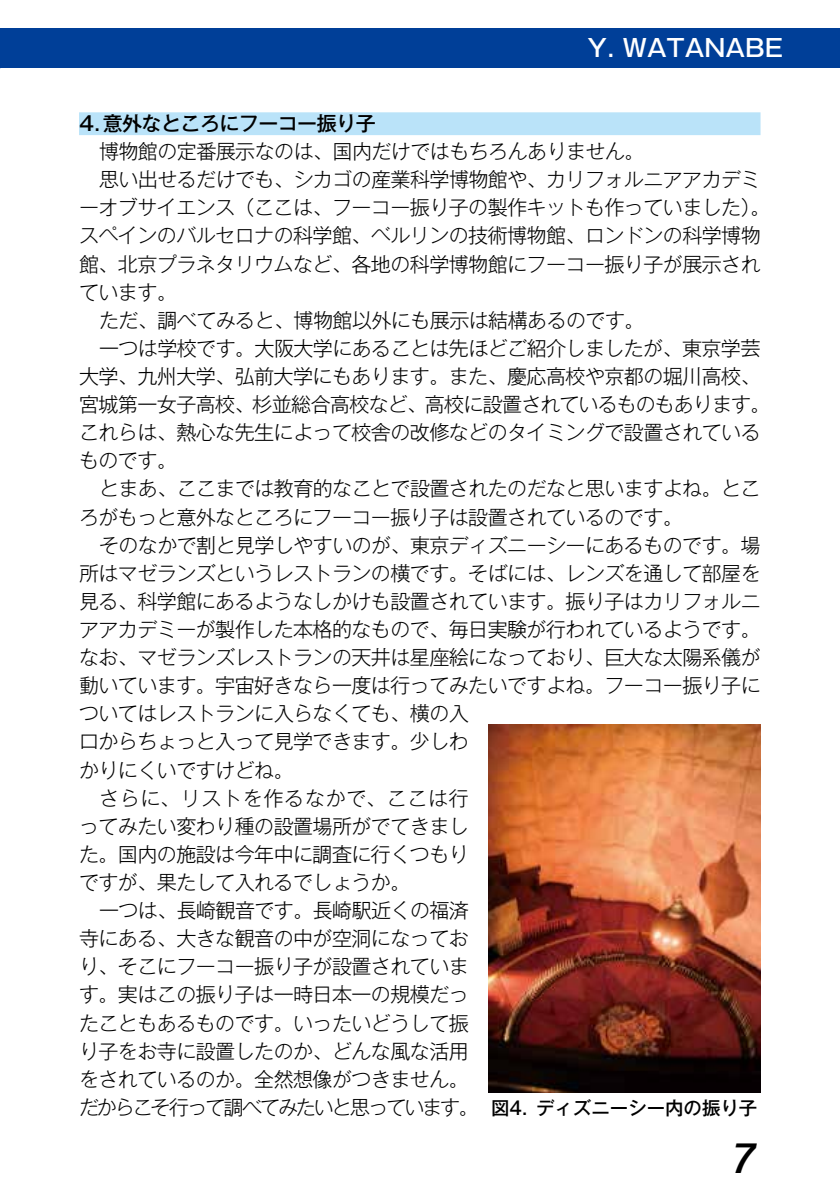
<style>
.page{position:relative;width:840px;height:1191px;background:#fff}
.page>*{position:absolute;margin:0;border:0;box-sizing:border-box;transform-origin:0 0}
.t1{font:italic 500 42px "Helvetica Neue";color:#000}
.t2{font:500 24px "Gothic MB101 Pro";color:#fff}
.t3{font:300 20px "Gothic MB101 Pro";letter-spacing:-.03em;color:#000}
.t4{font:300 20px "Gothic MB101 Pro";letter-spacing:-.105em;color:#000}
.t5{font:300 20px "Gothic MB101 Pro";letter-spacing:.035em;color:#000}
.t6{font:500 20px "Gothic MB101 Pro";letter-spacing:-.03em;color:#000}
.t7{font:500 18.4px "Gothic MB101 Pro";color:#000}
</style>
<div class="page">
<div style="left:79px;top:112px;width:681px;height:23px;background:#bae3f9"></div>
<div style="left:0;top:28px;width:839px;height:40px;background:#003f98"></div>
<img style="left:488px;top:725px;width:272px;height:367px">
<p class="t2" style="left:587px;top:28px;width:197px">Y. WATANABE</p>
<p class="t6" style="left:79px;top:107px;width:298px">4.意外なところにフーコー振り子</p>
<p class="t3" style="left:99px;top:135px;width:547px">博物館の定番展示なのは、国内だけではもちろんありません。</p>
<p class="t3" style="left:99px;top:163px;width:662px">思い出せるだけでも、シカゴの産業科学博物館や、カリフォルニアアカデミ</p>
<p class="t3" style="left:79px;top:191px;width:692px">ーオブサイエンス（ここは、フーコー振り子の製作キットも作っていました）。</p>
<p class="t3" style="left:79px;top:219px;width:682px">スペインのバルセロナの科学館、ベルリンの技術博物館、ロンドンの科学博物</p>
<p class="t3" style="left:79px;top:247px;width:682px">館、北京プラネタリウムなど、各地の科学博物館にフーコー振り子が展示され</p>
<p class="t3" style="left:79px;top:275px;width:99px">ています。</p>
<p class="t3" style="left:99px;top:303px;width:546px">ただ、調べてみると、博物館以外にも展示は結構あるのです。</p>
<p class="t3" style="left:99px;top:332px;width:662px">一つは学校です。大阪大学にあることは先ほどご紹介しましたが、東京学芸</p>
<p class="t3" style="left:79px;top:360px;width:683px">大学、九州大学、弘前大学にもあります。また、慶応高校や京都の堀川高校、</p>
<p class="t3" style="left:79px;top:388px;width:692px">宮城第一女子高校、杉並総合高校など、高校に設置されているものもあります。</p>
<p class="t3" style="left:79px;top:416px;width:682px">これらは、熱心な先生によって校舎の改修などのタイミングで設置されている</p>
<p class="t3" style="left:79px;top:444px;width:99px">ものです。</p>
<p class="t3" style="left:99px;top:472px;width:662px">とまあ、ここまでは教育的なことで設置されたのだなと思いますよね。とこ</p>
<p class="t3" style="left:79px;top:500px;width:605px">ろがもっと意外なところにフーコー振り子は設置されているのです。</p>
<p class="t3" style="left:99px;top:528px;width:662px">そのなかで割と見学しやすいのが、東京ディズニーシーにあるものです。場</p>
<p class="t3" style="left:79px;top:556px;width:682px">所はマゼランズというレストランの横です。そばには、レンズを通して部屋を</p>
<p class="t3" style="left:79px;top:584px;width:682px">見る、科学館にあるようなしかけも設置されています。振り子はカリフォルニ</p>
<p class="t3" style="left:79px;top:613px;width:683px">アアカデミーが製作した本格的なもので、毎日実験が行われているようです。</p>
<p class="t3" style="left:79px;top:641px;width:682px">なお、マゼランズレストランの天井は星座絵になっており、巨大な太陽系儀が</p>
<p class="t3" style="left:79px;top:669px;width:682px">動いています。宇宙好きなら一度は行ってみたいですよね。フーコー振り子に</p>
<p class="t3" style="left:79px;top:697px;width:391px">ついてはレストランに入らなくても、横の入</p>
<p class="t3" style="left:79px;top:725px;width:391px">口からちょっと入って見学できます。少しわ</p>
<p class="t3" style="left:79px;top:753px;width:216px">かりにくいですけどね。</p>
<p class="t5" style="left:99px;top:781px;width:371px">さらに、リストを作るなかで、ここは行</p>
<p class="t3" style="left:79px;top:809px;width:391px">ってみたい変わり種の設置場所がでてきまし</p>
<p class="t3" style="left:79px;top:837px;width:391px">た。国内の施設は今年中に調査に行くつもり</p>
<p class="t3" style="left:79px;top:865px;width:333px">ですが、果たして入れるでしょうか。</p>
<p class="t3" style="left:99px;top:894px;width:371px">一つは、長崎観音です。長崎駅近くの福済</p>
<p class="t3" style="left:79px;top:922px;width:391px">寺にある、大きな観音の中が空洞になってお</p>
<p class="t3" style="left:79px;top:950px;width:391px">り、そこにフーコー振り子が設置されていま</p>
<p class="t3" style="left:79px;top:978px;width:391px">す。実はこの振り子は一時日本一の規模だっ</p>
<p class="t3" style="left:79px;top:1006px;width:391px">たこともあるものです。いったいどうして振</p>
<p class="t3" style="left:79px;top:1034px;width:391px">り子をお寺に設置したのか、どんな風な活用</p>
<p class="t3" style="left:79px;top:1062px;width:391px">をされているのか。全然想像がつきません。</p>
<p class="t4" style="left:79px;top:1090px;width:401px">だからこそ行って調べてみたいと思っています。</p>
<p class="t7" style="left:491px;top:1092px;width:267px">図4．ディズニーシー内の振り子</p>
<h1 class="t1" style="left:731px;top:1121px;width:25px">7</h1>
</div>
